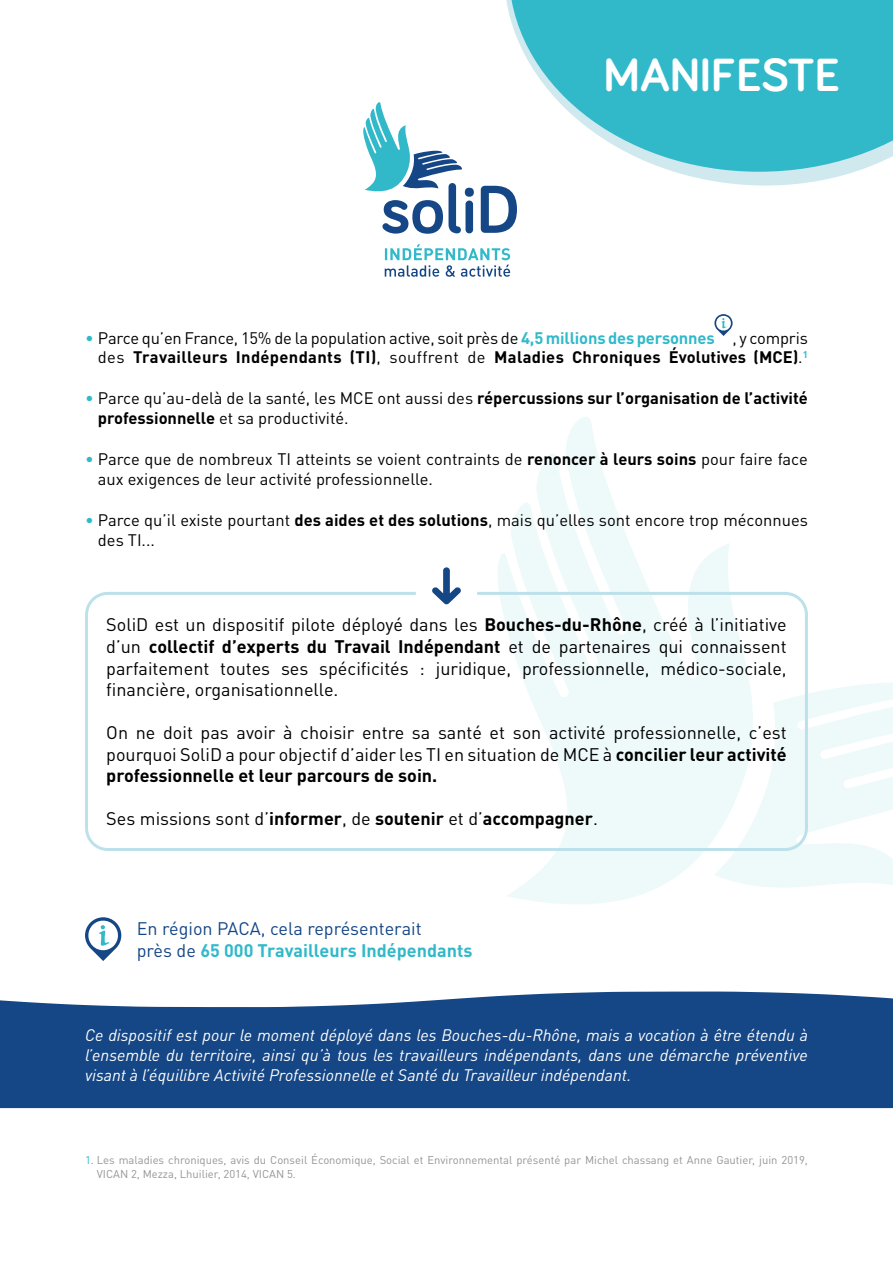
<style>
.page{position:relative;width:893px;height:1263px;background:#fff}
.page>*{position:absolute;margin:0;border:0;box-sizing:border-box;transform-origin:0 0}
.t1{font:700 48px "Bariol";color:#fff}
.t2{font:18px/21.6px "DIN Pro";color:#000;text-align:justify}
.t3{font:18px/21.6px "DIN Pro";color:#154685}
.t4{font:700 18px "DIN Pro";color:#000}
.t5{font:16.5px/19.8px "DIN Pro";color:#000}
.t6{font:italic 16.5px/19.8px "DIN Pro";color:#fff;text-align:justify}
.t7{font:11.25px/13.5px "DIN Pro";color:#939598}
.s1{color:#31b9ca}
.s2{font-weight:700;color:#31b9ca}
.s3{font-weight:700}
.s4{font-weight:400}
</style>
<div class="page">
<svg style="left:498px;top:417px;width:251px;height:487px;fill:#eef9fa"></svg>
<svg style="left:714px;top:682px;width:179px;height:222px"></svg>
<svg style="left:714px;top:314px;width:19px;height:22px"></svg>
<svg style="left:0;top:991px;width:893px;height:117px;fill:#154685"></svg>
<svg style="left:385px;top:244px;width:125px;height:33px"></svg>
<svg style="left:363px;top:102px;width:154px;height:132px"></svg>
<svg style="left:85px;top:917px;width:36px;height:44px"></svg>
<div style="left:85px;top:592px;width:723px;height:259px;border:3px solid #bde1ea;border-radius:21px"></div>
<svg style="left:432px;top:567px;width:29px;height:37px"></svg>
<svg style="left:489px;top:0;width:364px;height:202px"></svg>
<svg style="left:509px;top:0;width:384px;height:172px;fill:#31b9ca"></svg>
<h1 class="t1" style="left:604px;top:42px;width:237px">MANIFESTE</h1>
<p class="t5" style="left:85px;top:326px;width:724px;text-align:right"><span class="s1">•</span> Parce qu’en France, 15% de la population active, soit près de <span class="s2">4,5 millions des personnes</span> , y compris des <span class="s3">Travailleurs Indépendants (TI)</span>, souffrent de <span class="s3">Maladies Chroniques Évolutives (MCE)</span>.<sup>1</sup></p>
<p class="t5" style="left:98px;top:387px;width:711px;text-indent:-13px"><span class="s1">•</span> Parce qu’au-delà de la santé, les MCE ont aussi des <span class="s3">répercussions sur l’organisation de l’activité professionnelle</span> et sa productivité.</p>
<p class="t5" style="left:98px;top:448px;width:711px;text-indent:-13px"><span class="s1">•</span> Parce que de nombreux TI atteints se voient contraints de <span class="s3">renoncer à leurs soins</span> pour faire face aux exigences de leur activité professionnelle.</p>
<p class="t5" style="left:98px;top:509px;width:711px;text-indent:-13px"><span class="s1">•</span> Parce qu’il existe pourtant <span class="s3">des aides et des solutions</span>, mais qu’elles sont encore trop méconnues des TI...</p>
<p class="t2" style="left:106px;top:612px;width:682px">SoliD est un dispositif pilote déployé dans les <span class="s3">Bouches-du-Rhône</span>, créé à l’initiative d’un <span class="s3">collectif d’experts du Travail Indépendant</span> et de partenaires qui connaissent parfaitement toutes ses spécificités : juridique, professionnelle, médico-sociale, financière, organisationnelle.</p>
<p class="t2" style="left:106px;top:720px;width:682px">On ne doit pas avoir à choisir entre sa santé et son activité professionnelle, c’est pourquoi SoliD a pour objectif d’aider les TI en situation de MCE à <span class="s3">concilier leur activité professionnelle et leur parcours de soin.</span></p>
<p class="t4" style="left:106px;top:805px;width:493px"><span class="s4">Ses missions sont d’</span>informer<span class="s4">, de</span> soutenir <span class="s4">et d’</span>accompagner<span class="s4">.</span></p>
<p class="t3" style="left:137px;top:916px;width:337px">En région PACA, cela représenterait<br>près de <span class="s2">65 000 Travailleurs Indépendants</span></p>
<p class="t6" style="left:85px;top:1024px;width:724px">Ce dispositif est pour le moment déployé dans les Bouches-du-Rhône, mais a vocation à être étendu à l’ensemble du territoire, ainsi qu’à tous les travailleurs indépendants, dans une démarche préventive visant à l’équilibre Activité Professionnelle et Santé du Travailleur indépendant.</p>
<p class="t7" style="left:97px;top:1152px;width:713px;text-indent:-12px"><span class="s1">1.</span> Les maladies chroniques, avis du Conseil Économique, Social et Environnemental présenté par Michel chassang et Anne Gautier, juin 2019,<br>VICAN 2, Mezza, Lhuilier, 2014, VICAN 5.</p>
</div>
